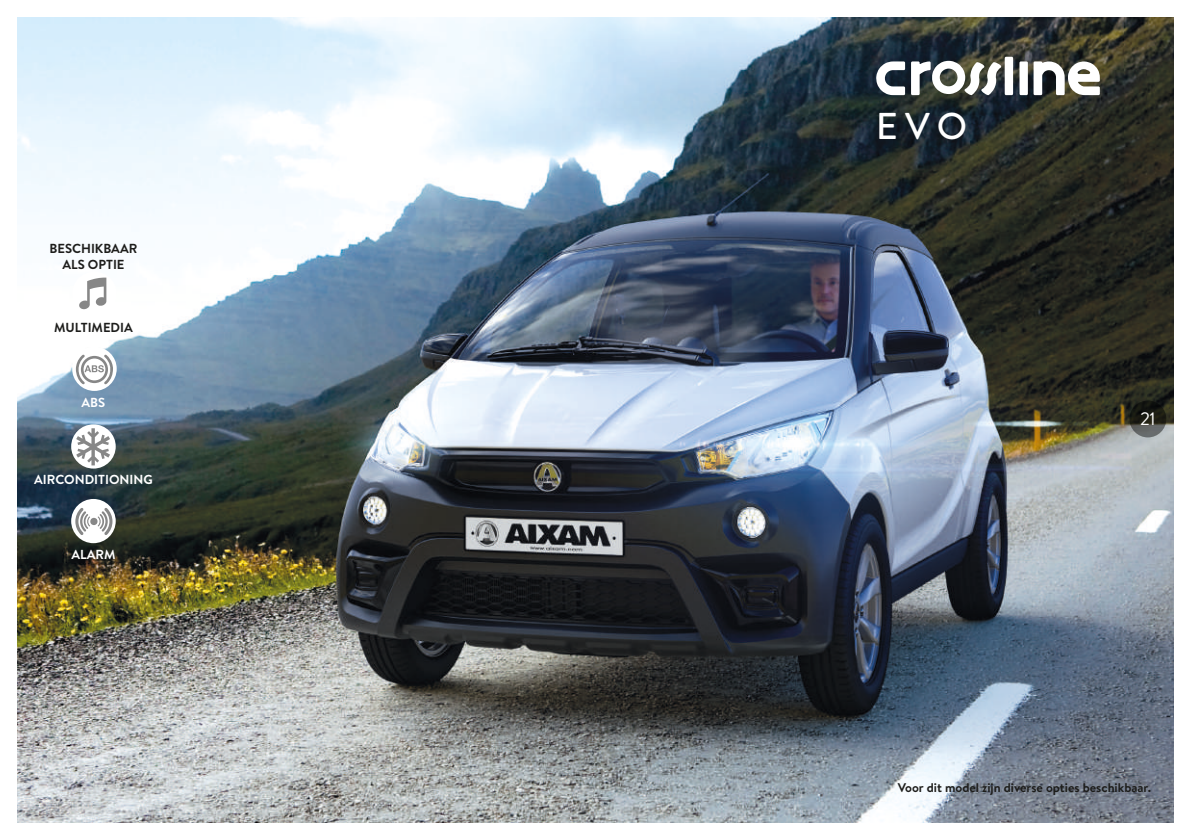
<style>
.page{position:relative;width:1191px;height:840px;background:#fff}
.page>*{position:absolute;margin:0;border:0;box-sizing:border-box;transform-origin:0 0}
.t1{font:500 37.2px "Brandon Text";color:#fff}
.t2{font:18px "Brandon Text";color:#fff}
.t3{font:700 13px/15.8px "Brandon Text";color:#1d1d1b;text-align:center}
.t4{font:700 13px "Brandon Text";color:#fff}
.t5{font:700 12.6px "Brandon Text";color:#1d1d1b}
</style>
<div class="page">
<img style="left:17px;top:17px;width:1157px;height:805px">
<div style="left:71px;top:424px;width:45px;height:44px;background:#fff;border-radius:50%"></div>
<svg style="left:76px;top:428px;width:34px;height:37px"></svg>
<svg style="left:71px;top:498px;width:45px;height:45px"></svg>
<svg style="left:75px;top:507px;width:37px;height:27px"></svg>
<div style="left:72px;top:271px;width:45px;height:45px;background:#fff;border-radius:50%"></div>
<svg style="left:79px;top:277px;width:27px;height:32px"></svg>
<div style="left:72px;top:346px;width:45px;height:44px;background:#fff;border-radius:50%"></div>
<svg style="left:76px;top:354px;width:37px;height:30px"></svg>
<svg style="left:876px;top:61px;width:29px;height:34px"></svg>
<div style="left:1004px;top:57px;width:9px;height:38px;background:#fff"></div>
<div style="left:1019px;top:61px;width:8px;height:34px;background:#fff"></div>
<svg style="left:911px;top:61px;width:90px;height:34px"></svg>
<svg style="left:1033px;top:61px;width:66px;height:34px"></svg>
<svg style="left:1129px;top:400px;width:37px;height:37px"></svg>
<p class="t3" style="left:49px;top:240px;width:89px">BESCHIKBAAR<br>ALS OPTIE</p>
<p class="t3" style="left:54px;top:319px;width:80px">MULTIMEDIA</p>
<p class="t4" style="left:81px;top:393px;width:25px">ABS</p>
<p class="t4" style="left:34px;top:470px;width:120px">AIRCONDITIONING</p>
<p class="t4" style="left:71px;top:545px;width:46px">ALARM</p>
<h1 class="t1" style="left:876px;top:100px;width:92px">EVO</h1>
<h2 class="t2" style="left:1140px;top:406px;width:17px">21</h2>
<p class="t5" style="left:897px;top:778px;width:255px">Voor dit model zijn diverse opties beschikbaar.</p>
</div>
